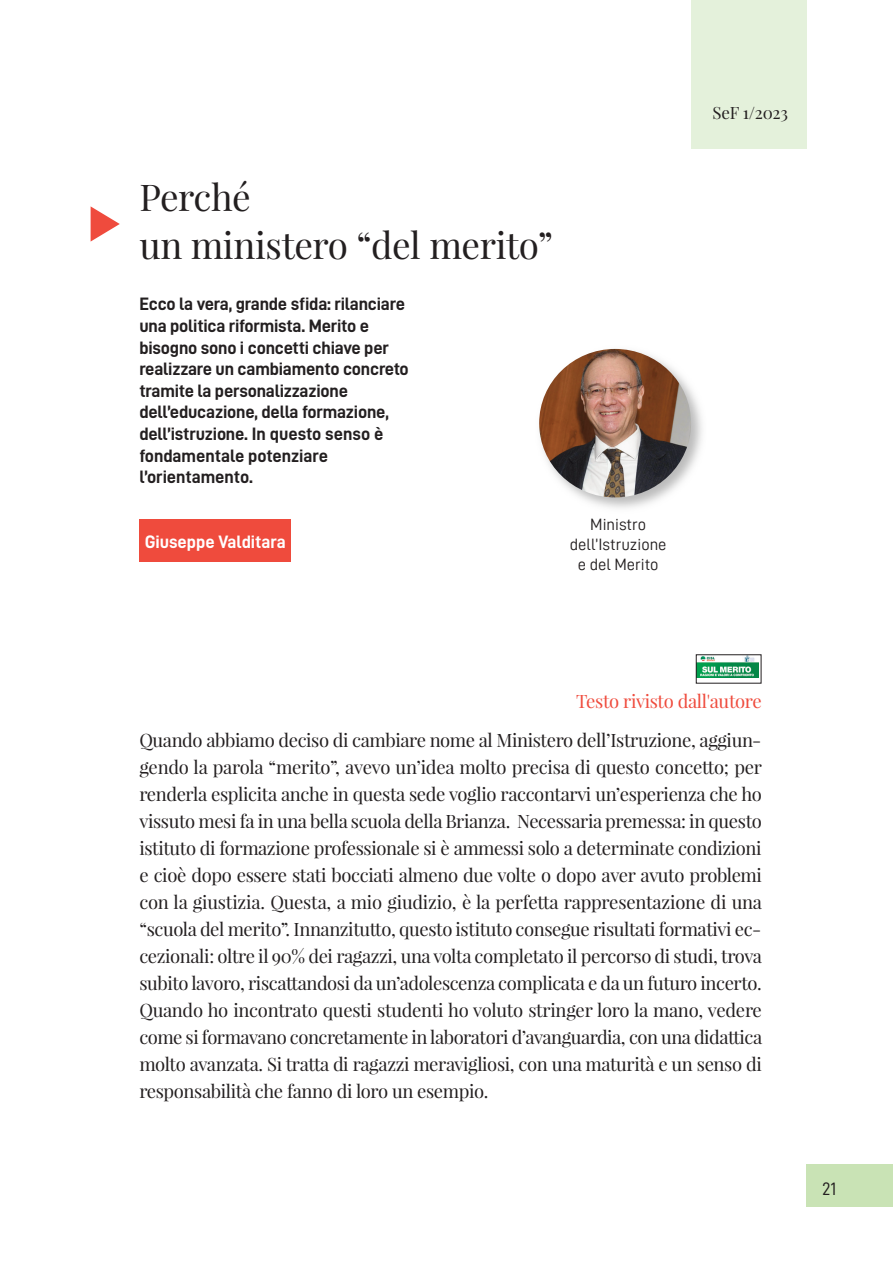
<style>
.page{position:relative;width:893px;height:1263px;background:#fff}
.page>*{position:absolute;margin:0;border:0;box-sizing:border-box;transform-origin:0 0}
.t1{font:36px "Playfair Display";letter-spacing:-.01em;color:#231f20}
.t2{font:18px/27px "Playfair Display";letter-spacing:-.025em;color:#231f20;text-align:justify}
.t3{font:18px/21.6px "D DIN Bold";letter-spacing:-.01em;color:#231f20}
.t4{font:18px "Playfair Display";letter-spacing:-.02em;color:#ef4b3d}
.t5{font:18px "D DIN Bold";color:#fff}
.t6{font:18px "D DIN";color:#231f20}
.t7{font:16.5px "D DIN";color:#231f20}
.t8{font:16.5px "Playfair Display";letter-spacing:-.01em;color:#231f20}
</style>
<div class="page">
<div style="left:807px;top:1165px;width:86px;height:42px;background:#c9e3b5"></div>
<div style="left:139px;top:520px;width:152px;height:42px;background:#ef4b3d"></div>
<img style="left:539px;top:348px;width:163px;height:160px">
<img style="left:539px;top:349px;width:152px;height:148px;border-radius:50%">
<svg style="left:91px;top:206px;width:29px;height:36px"></svg>
<div style="left:691px;top:0;width:116px;height:148px;background:#e4f1db"></div>
<img style="left:698px;top:656px;width:60px;height:22px">
<div style="left:696px;top:654px;width:65px;height:29px;border:1px solid #231f20"></div>
<p class="t1" style="left:139px;top:182px;width:113px">Perché</p>
<p class="t1" style="left:139px;top:230px;width:415px">un ministero “del merito”</p>
<p class="t3" style="left:139px;top:295px;width:267px">Ecco la vera, grande sfida: rilanciare una politica riformista. Merito e</p>
<p class="t3" style="left:139px;top:338px;width:271px">bisogno sono i concetti chiave per realizzare un cambiamento concreto tramite la personalizzazione</p>
<p class="t3" style="left:139px;top:403px;width:251px">dell’educazione, della formazione, dell’istruzione. In questo senso è fondamentale potenziare</p>
<p class="t3" style="left:139px;top:468px;width:115px">l’orientamento.</p>
<p class="t5" style="left:145px;top:536px;width:142px">Giuseppe Valditara</p>
<p class="t7" style="left:590px;top:516px;width:57px">Ministro</p>
<p class="t7" style="left:570px;top:536px;width:98px">dell’Istruzione</p>
<p class="t7" style="left:578px;top:556px;width:82px">e del Merito</p>
<p class="t8" style="left:713px;top:106px;width:77px">SeF 1/2023</p>
<p class="t4" style="left:576px;top:694px;width:187px">Testo rivisto dall'autore</p>
<p class="t2" style="left:139px;top:728px;width:624px">Quando abbiamo deciso di cambiare nome al Ministero dell’Istruzione, aggiun&shy;gendo la parola “merito”, avevo un’idea molto precisa di questo concetto; per renderla esplicita anche in questa sede voglio raccontarvi un’esperienza che ho vissuto mesi fa in una bella scuola della Brianza. Necessaria premessa: in questo istituto di formazione professionale si è ammessi solo a determinate condizioni e cioè dopo essere stati bocciati almeno due volte o dopo aver avuto problemi con la giustizia. Questa, a mio giudizio, è la perfetta rappresentazione di una “scuola del merito”. Innanzitutto, questo istituto consegue risultati formativi ec&shy;cezionali: oltre il 90% dei ragazzi, una volta completato il percorso di studi, trova subito lavoro, riscattandosi da un’adolescenza complicata e da un futuro incerto.<br>Quando ho incontrato questi studenti ho voluto stringer loro la mano, vedere come si formavano concretamente in laboratori d’avanguardia, con una didattica molto avanzata. Si tratta di ragazzi meravigliosi, con una maturità e un senso di responsabilità che fanno di loro un esempio.</p>
<p class="t6" style="left:822px;top:1180px;width:16px">21</p>
</div>
